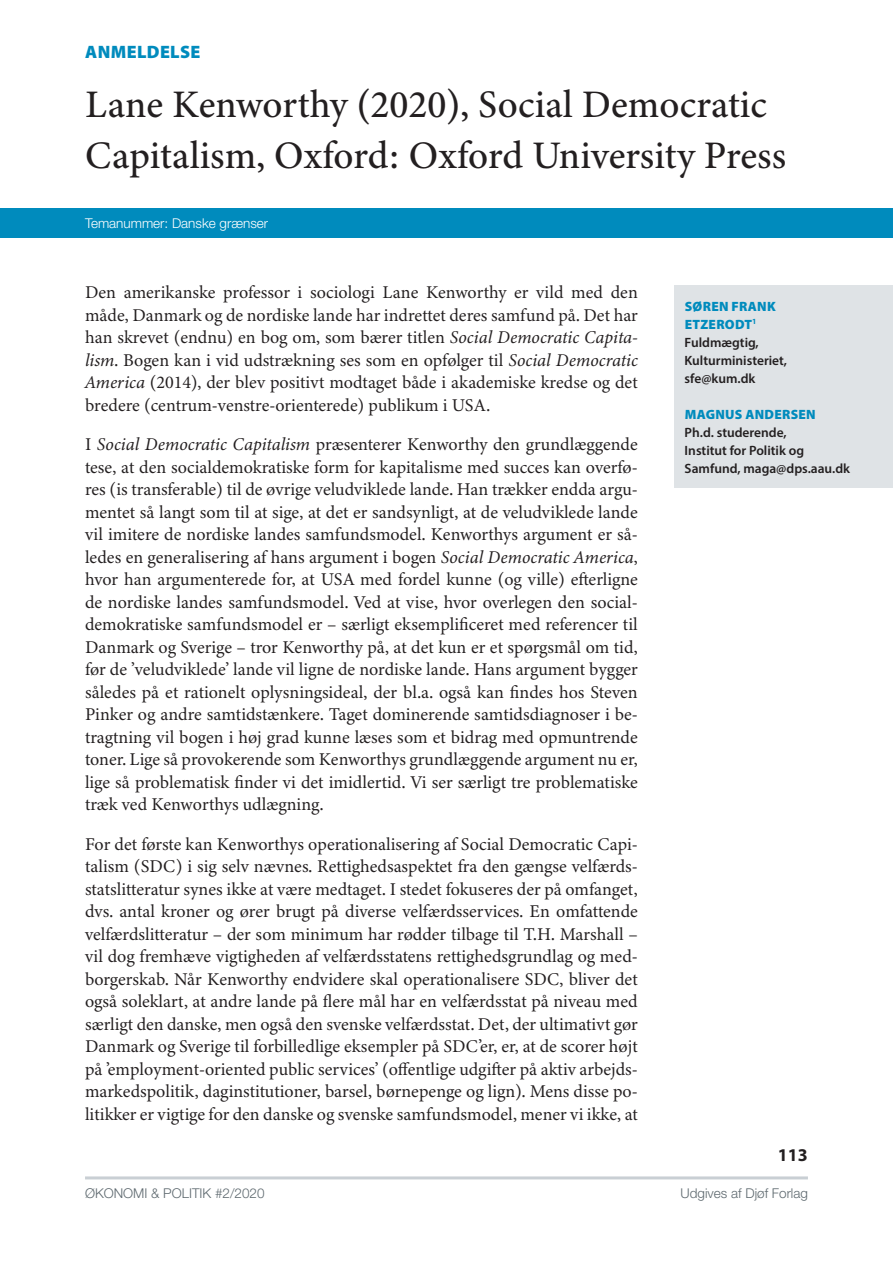
<style>
.page{position:relative;width:893px;height:1263px;background:#fff}
.page>*{position:absolute;margin:0;border:0;box-sizing:border-box;transform-origin:0 0}
.t1{font:500 39px/51px "Minion 3";color:#231f20}
.t2{font:18px/22.5px "Minion 3";color:#231f20;text-align:justify}
.t3{font:900 18px "Myriad Pro";letter-spacing:.02em;color:#008bbd}
.t4{font:700 18px "Myriad Pro";color:#231f20}
.t5{font:600 13.5px/18px "Myriad Pro";color:#231f20}
.t6{font:300 13.5px "Helvetica Neue LT Std";color:#5e696f}
.t7{font:300 13.5px "Helvetica Neue LT Std";color:#fff}
.t8{font:900 13.5px "Myriad Pro";letter-spacing:.02em;color:#008bbd}
.s1{font-style:italic}
.s2{font-weight:900;color:#008bbd}
</style>
<div class="page">
<div style="left:675px;top:285px;width:218px;height:203px;background:#dfe3e6"></div>
<div style="left:0;top:208px;width:893px;height:30px;background:#008bbd"></div>
<hr style="left:85px;top:1176px;width:723px;height:3px;background:#c9cfd4">
<p class="t3" style="left:85px;top:40px;width:117px">ANMELDELSE</p>
<h1 class="t1" style="left:85px;top:79px;width:703px">Lane Kenworthy (2020), Social Democratic<br>Capitalism, Oxford: Oxford University Press</h1>
<p class="t7" style="left:85px;top:215px;width:185px">Temanummer: Danske grænser</p>
<p class="t2" style="left:85px;top:281px;width:554px">Den amerikanske professor i sociologi Lane Kenworthy er vild med den måde, Danmark og de nordiske lande har indrettet deres samfund på. Det har han skrevet (endnu) en bog om, som bærer titlen <span class="s1">Social Democratic Capita&shy;lism</span>. Bogen kan i vid udstrækning ses som en opfølger til <span class="s1">Social Democratic America</span> (2014), der blev positivt modtaget både i akademiske kredse og det bredere (centrum-venstre-orienterede) publikum i USA.</p>
<p class="t2" style="left:85px;top:433px;width:554px">I <span class="s1">Social Democratic Capitalism</span> præsenterer Kenworthy den grundlæggende tese, at den socialdemokratiske form for kapitalisme med succes kan overfø&shy;res (is transferable) til de øvrige veludviklede lande. Han trækker endda argu&shy;mentet så langt som til at sige, at det er sandsynligt, at de veludviklede lande vil imitere de nordiske landes samfundsmodel. Kenworthys argument er så&shy;ledes en generalisering af hans argument i bogen <span class="s1">Social Democratic America</span>, hvor han argumenterede for, at USA med fordel kunne (og ville) efterligne de nordiske landes samfundsmodel. Ved at vise, hvor overlegen den social&shy;demokratiske samfundsmodel er – særligt eksemplificeret med referencer til Danmark og Sverige – tror Kenworthy på, at det kun er et spørgsmål om tid, før de ’veludviklede’ lande vil ligne de nordiske lande. Hans argument bygger således på et rationelt oplysningsideal, der bl.a. også kan findes hos Steven Pinker og andre samtidstænkere. Taget dominerende samtidsdiagnoser i be&shy;tragtning vil bogen i høj grad kunne læses som et bidrag med opmuntrende toner. Lige så provokerende som Kenworthys grundlæggende argument nu er, lige så problematisk finder vi det imidlertid. Vi ser særligt tre problematiske træk ved Kenworthys udlægning.</p>
<p class="t2" style="left:85px;top:832px;width:554px">For det første kan Kenworthys operationalisering af Social Democratic Capi&shy;talism (SDC) i sig selv nævnes. Rettighedsaspektet fra den gængse velfærds&shy;statslitteratur synes ikke at være medtaget. I stedet fokuseres der på omfanget, dvs. antal kroner og ører brugt på diverse velfærdsservices. En omfattende velfærdslitteratur – der som minimum har rødder tilbage til T.H. Marshall – vil dog fremhæve vigtigheden af velfærdsstatens rettighedsgrundlag og med&shy;borgerskab. Når Kenworthy endvidere skal operationalisere SDC, bliver det også soleklart, at andre lande på flere mål har en velfærdsstat på niveau med særligt den danske, men også den svenske velfærdsstat. Det, der ultimativt gør Danmark og Sverige til forbilledlige eksempler på SDC’er, er, at de scorer højt på ’employment-oriented public services’ (offentlige udgifter på aktiv arbejds&shy;markedspolitik, daginstitutioner, barsel, børnepenge og lign). Mens disse po&shy;litikker er vigtige for den danske og svenske samfundsmodel, mener vi ikke, at</p>
<p class="t5" style="left:685px;top:297px;width:104px"><span class="s2">SØREN FRANK<br>ETZERODT</span><sup>1<br></sup>Fuldmægtig,<br>Kulturministeriet, sfe@kum.dk</p>
<p class="t8" style="left:685px;top:405px;width:133px">MAGNUS ANDERSEN</p>
<p class="t5" style="left:685px;top:423px;width:167px">Ph.d. studerende,<br>Institut for Politik og<br>Samfund, maga@dps.aau.dk</p>
<p class="t4" style="left:778px;top:1143px;width:31px">113</p>
<p class="t6" style="left:85px;top:1185px;width:181px">ØKONOMI &amp; POLITIK #2/2020</p>
<p class="t6" style="left:681px;top:1185px;width:129px">Udgives af Djøf Forlag</p>
</div>
